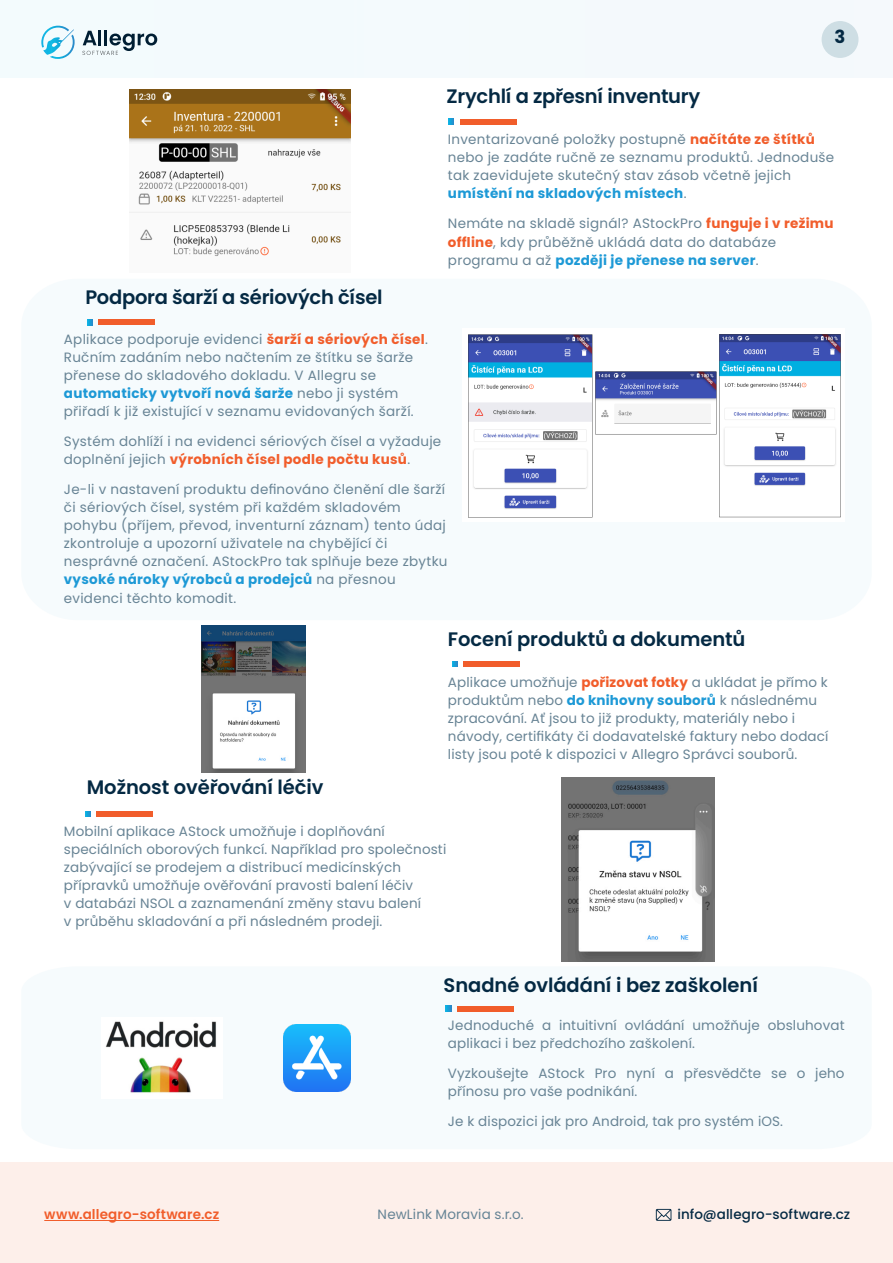
<style>
.page{position:relative;width:893px;height:1263px;background:#fff}
.page>*{position:absolute;margin:0;border:0;box-sizing:border-box;transform-origin:0 0}
.t1{font:600 19.5px "Poppins";letter-spacing:-.005em;color:#042943}
.t2{font:700 18px "Poppins";color:#042943}
.t3{font:13.5px/18px "Poppins";letter-spacing:.01em;color:#688495}
.t4{font:500 13.5px "Poppins";letter-spacing:.005em;color:#042943}
.t5{font:600 13.5px "Poppins";letter-spacing:.01em;color:#f15d2b}
.t6{font:13.5px "Poppins";letter-spacing:.01em;color:#668495}
.s1{font-weight:700;color:#f15d2b}
.s2{font-weight:700;color:#1d99d6}
</style>
<div class="page">
<div style="left:0;top:0;width:892px;height:78px;background:#f4fafd"></div>
<hr style="left:98px;top:30px;width:3px;height:15px;background:#001e33">
<hr style="left:104px;top:30px;width:3px;height:15px;background:#001e33">
<svg style="left:82px;top:31px;width:75px;height:24px"></svg>
<svg style="left:41px;top:26px;width:34px;height:33px"></svg>
<div style="left:822px;top:21px;width:36px;height:37px;background:#cedee4;border-radius:50%"></div>
<div style="left:0;top:1162px;width:892px;height:100px;background:#fdefea"></div>
<hr style="left:44px;top:1220px;width:175px;height:1px;background:#f15d2b">
<svg style="left:656px;top:1209px;width:15px;height:12px"></svg>
<svg style="left:446px;top:1006px;width:5px;height:5px"></svg>
<div style="left:457px;top:1006px;width:56px;height:5px;background:#f15d2b"></div>
<svg style="left:87px;top:320px;width:6px;height:5px"></svg>
<div style="left:99px;top:320px;width:56px;height:5px;background:#f15d2b"></div>
<svg style="left:85px;top:811px;width:6px;height:6px"></svg>
<div style="left:97px;top:811px;width:56px;height:6px;background:#f15d2b"></div>
<svg style="left:452px;top:661px;width:5px;height:6px"></svg>
<div style="left:463px;top:661px;width:57px;height:6px;background:#f15d2b"></div>
<svg style="left:448px;top:119px;width:6px;height:5px"></svg>
<div style="left:460px;top:119px;width:56px;height:5px;background:#f15d2b"></div>
<img style="left:201px;top:625px;width:105px;height:147px">
<img style="left:561px;top:777px;width:153px;height:184px">
<img style="left:105px;top:1021px;width:111px;height:72px">
<img style="left:283px;top:1024px;width:67px;height:67px">
<img style="left:468px;top:334px;width:373px;height:184px">
<img style="left:130px;top:90px;width:220px;height:167px">
<h2 class="t2" style="left:835px;top:24px;width:12px">3</h2>
<h1 class="t1" style="left:446px;top:83px;width:255px">Zrychlí a zpřesní inventury</h1>
<p class="t3" style="left:448px;top:131px;width:388px">Inventarizované položky postupně <span class="s1">načítáte ze štítků </span>nebo je zadáte ručně ze seznamu produktů. Jednoduše tak zaevidujete skutečný stav zásob včetně jejich <span class="s2">umístění na skladových místech</span>.</p>
<p class="t3" style="left:448px;top:215px;width:387px">Nemáte na skladě signál? AStockPro <span class="s1">funguje i v režimu offline</span>, kdy průběžně ukládá data do databáze programu a až <span class="s2">později je přenese na server</span>.</p>
<h1 class="t1" style="left:85px;top:284px;width:299px">Podpora šarží a sériových čísel</h1>
<p class="t3" style="left:64px;top:330px;width:365px">Aplikace podporuje evidenci <span class="s1">šarží a sériových čísel</span>.<br>Ručním zadáním nebo načtením ze štítku se šarže přenese do skladového dokladu. V Allegru se <span class="s2">automaticky vytvoří nová šarže</span> nebo ji systém přiřadí k již existující v seznamu evidovaných šarží.</p>
<p class="t3" style="left:64px;top:432px;width:379px">Systém dohlíží i na evidenci sériových čísel a vyžaduje doplnění jejich <span class="s1">výrobních čísel podle počtu kusů</span>.</p>
<p class="t3" style="left:64px;top:481px;width:385px">Je-li v nastavení produktu definováno členění dle šarží či sériových čísel, systém při každém skladovém pohybu (příjem, převod, inventurní záznam) tento údaj zkontroluje a upozorní uživatele na chybějící či nesprávné označení. AStockPro tak splňuje beze zbytku <span class="s2">vysoké nároky výrobců a prodejců</span> na přesnou evidenci těchto komodit.</p>
<h1 class="t1" style="left:448px;top:625px;width:299px">Focení produktů a dokumentů</h1>
<h1 class="t1" style="left:87px;top:773px;width:238px">Možnost ověřování léčiv</h1>
<p class="t3" style="left:448px;top:673px;width:382px">Aplikace umožňuje <span class="s1">pořizovat fotky</span> a ukládat je přímo k produktům nebo <span class="s2">do knihovny souborů</span> k následnému zpracování. Ať jsou to již produkty, materiály nebo i návody, certifikáty či dodavatelské faktury nebo dodací listy jsou poté k dispozici v Allegro Správci souborů.</p>
<p class="t3" style="left:64px;top:822px;width:384px">Mobilní aplikace AStock umožňuje i doplňování speciálních oborových funkcí. Například pro společnosti zabývající se prodejem a distribucí medicínských přípravků umožňuje ověřování pravosti balení léčiv<br>v databázi NSOL a zaznamenání změny stavu balení<br>v průběhu skladování a při následném prodeji.</p>
<h1 class="t1" style="left:444px;top:972px;width:316px">Snadné ovládání i bez zaškolení</h1>
<p class="t3" style="left:448px;top:1016px;width:398px">Jednoduché a intuitivní ovládání umožňuje obsluhovat aplikaci i bez předchozího zaškolení.</p>
<p class="t3" style="left:448px;top:1064px;width:398px">Vyzkoušejte AStock Pro nyní a přesvědčte se o jeho přínosu pro vaše podnikání.</p>
<p class="t3" style="left:448px;top:1112px;width:337px">Je k dispozici jak pro Android, tak pro systém iOS.</p>
<p class="t5" style="left:44px;top:1205px;width:176px">www.allegro-software.cz</p>
<p class="t6" style="left:378px;top:1205px;width:147px">NewLink Moravia s.r.o.</p>
<p class="t4" style="left:677px;top:1205px;width:174px">info@allegro-software.cz</p>
</div>
